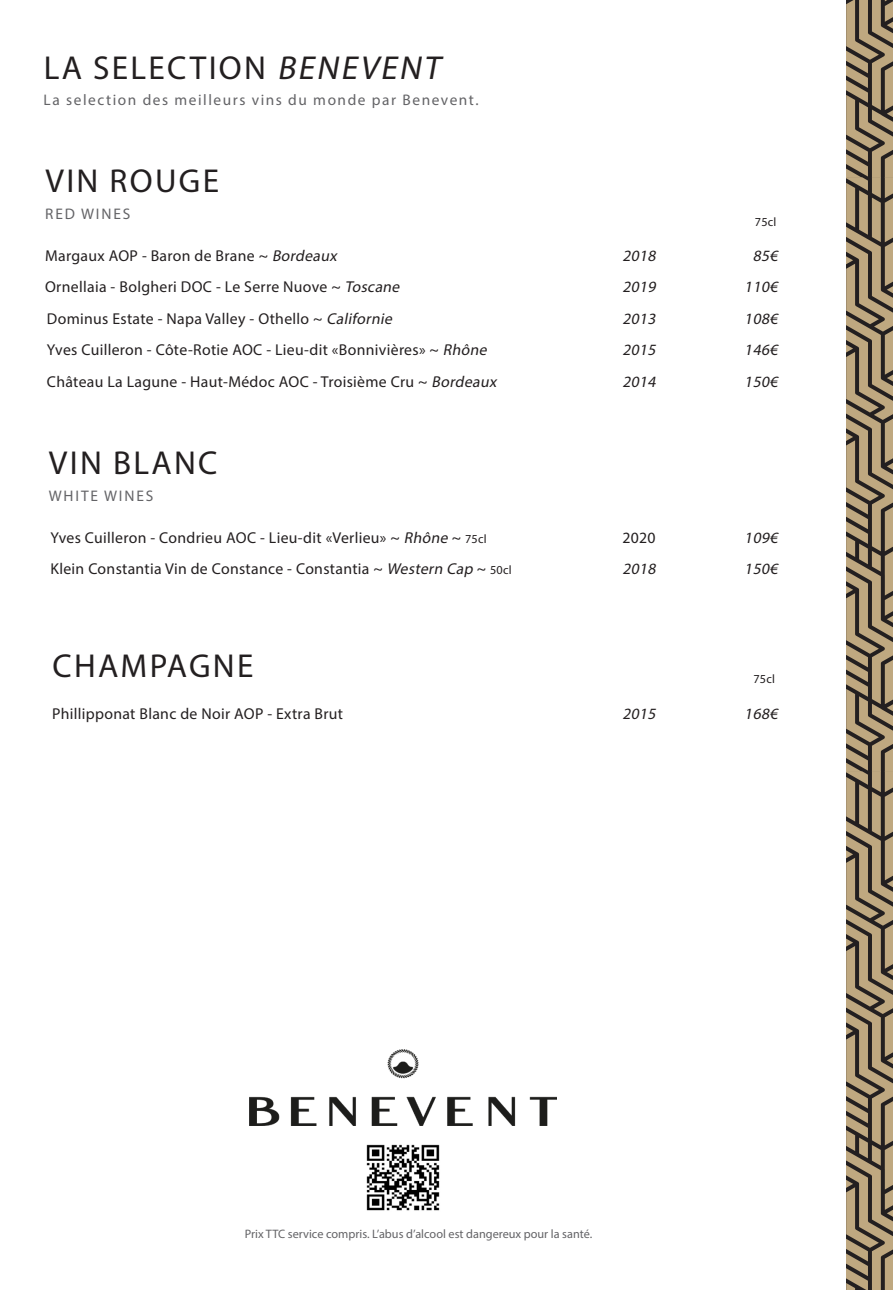
<style>
.page{position:relative;width:893px;height:1290px;background:#fff}
.page>*{position:absolute;margin:0;border:0;box-sizing:border-box;transform-origin:0 0}
.t1{font:33.25px "Myriad Pro";letter-spacing:.07em;color:#231f20}
.t2{font:15.75px "Myriad Pro";letter-spacing:.02em;color:#231f20}
.t3{font:italic 15.75px "Myriad Pro";color:#231f20}
.t4{font:15.4px "Myriad Pro";letter-spacing:.1em;color:#636366}
.t5{font:15.4px "Myriad Pro";letter-spacing:.12em;color:#636366}
.t6{font:12.25px "Myriad Pro";color:#636366}
.t7{font:12.25px "Myriad Pro";letter-spacing:.02em;color:#231f20}
.s1{font-style:italic}
.s2{font-size:12.25px}
</style>
<div class="page">
<img style="left:249px;top:1050px;width:308px;height:75px">
<img style="left:366px;top:1144px;width:74px;height:67px">
<svg style="left:846px;top:0;width:47px;height:1290px;background:#8d7c61"></svg>
<p class="t1" style="left:44px;top:47px;width:404px">LA SELECTION <span class="s1">BENEVENT</span></p>
<p class="t4" style="left:44px;top:90px;width:437px">La selection des meilleurs vins du monde par Benevent.</p>
<p class="t1" style="left:45px;top:161px;width:175px">VIN ROUGE</p>
<p class="t5" style="left:45px;top:204px;width:87px">RED WINES</p>
<p class="t2" style="left:45px;top:246px;width:296px">Margaux AOP - Baron de Brane ~ <span class="s1">Bordeaux</span></p>
<p class="t3" style="left:622px;top:246px;width:38px">2018</p>
<p class="t3" style="left:753px;top:246px;width:30px">85€</p>
<p class="t2" style="left:45px;top:277px;width:359px">Ornellaia - Bolgheri DOC - Le Serre Nuove ~ <span class="s1">Toscane</span></p>
<p class="t3" style="left:622px;top:277px;width:38px">2019</p>
<p class="t3" style="left:744px;top:277px;width:38px">110€</p>
<p class="t2" style="left:47px;top:309px;width:350px">Dominus Estate - Napa Valley - Othello ~ <span class="s1">Californie</span></p>
<p class="t3" style="left:622px;top:309px;width:38px">2013</p>
<p class="t3" style="left:744px;top:309px;width:38px">108€</p>
<p class="t2" style="left:47px;top:340px;width:445px">Yves Cuilleron - Côte-Rotie AOC - Lieu-dit «Bonnivières» ~ <span class="s1">Rhône</span></p>
<p class="t3" style="left:622px;top:340px;width:38px">2015</p>
<p class="t3" style="left:744px;top:340px;width:38px">146€</p>
<p class="t2" style="left:47px;top:372px;width:454px">Château La Lagune - Haut-Médoc AOC - Troisième Cru ~ <span class="s1">Bordeaux</span></p>
<p class="t3" style="left:622px;top:372px;width:38px">2014</p>
<p class="t3" style="left:744px;top:372px;width:38px">150€</p>
<p class="t7" style="left:755px;top:214px;width:23px">75cl</p>
<p class="t1" style="left:49px;top:443px;width:170px">VIN BLANC</p>
<p class="t5" style="left:49px;top:486px;width:106px">WHITE WINES</p>
<p class="t2" style="left:50px;top:527px;width:438px">Yves Cuilleron - Condrieu AOC - Lieu-dit «Verlieu» ~ <span class="s1">Rhône</span>~ <span class="s2">75cl</span></p>
<p class="t2" style="left:622px;top:527px;width:35px">2020</p>
<p class="t3" style="left:744px;top:527px;width:38px">109€</p>
<p class="t2" style="left:50px;top:559px;width:463px">Klein Constantia Vin de Constance - Constantia ~ <span class="s1">Western Cap</span> ~ <span class="s2">50cl</span></p>
<p class="t3" style="left:622px;top:559px;width:38px">2018</p>
<p class="t3" style="left:744px;top:559px;width:38px">150€</p>
<p class="t1" style="left:52px;top:646px;width:202px">CHAMPAGNE</p>
<p class="t2" style="left:52px;top:704px;width:292px">Phillipponat Blanc de Noir AOP - Extra Brut</p>
<p class="t3" style="left:622px;top:704px;width:38px">2015</p>
<p class="t3" style="left:744px;top:704px;width:38px">168€</p>
<p class="t7" style="left:753px;top:671px;width:23px">75cl</p>
<p class="t6" style="left:245px;top:1226px;width:349px">Prix TTC service compris. L’abus d’alcool est dangereux pour la santé.</p>
</div>
